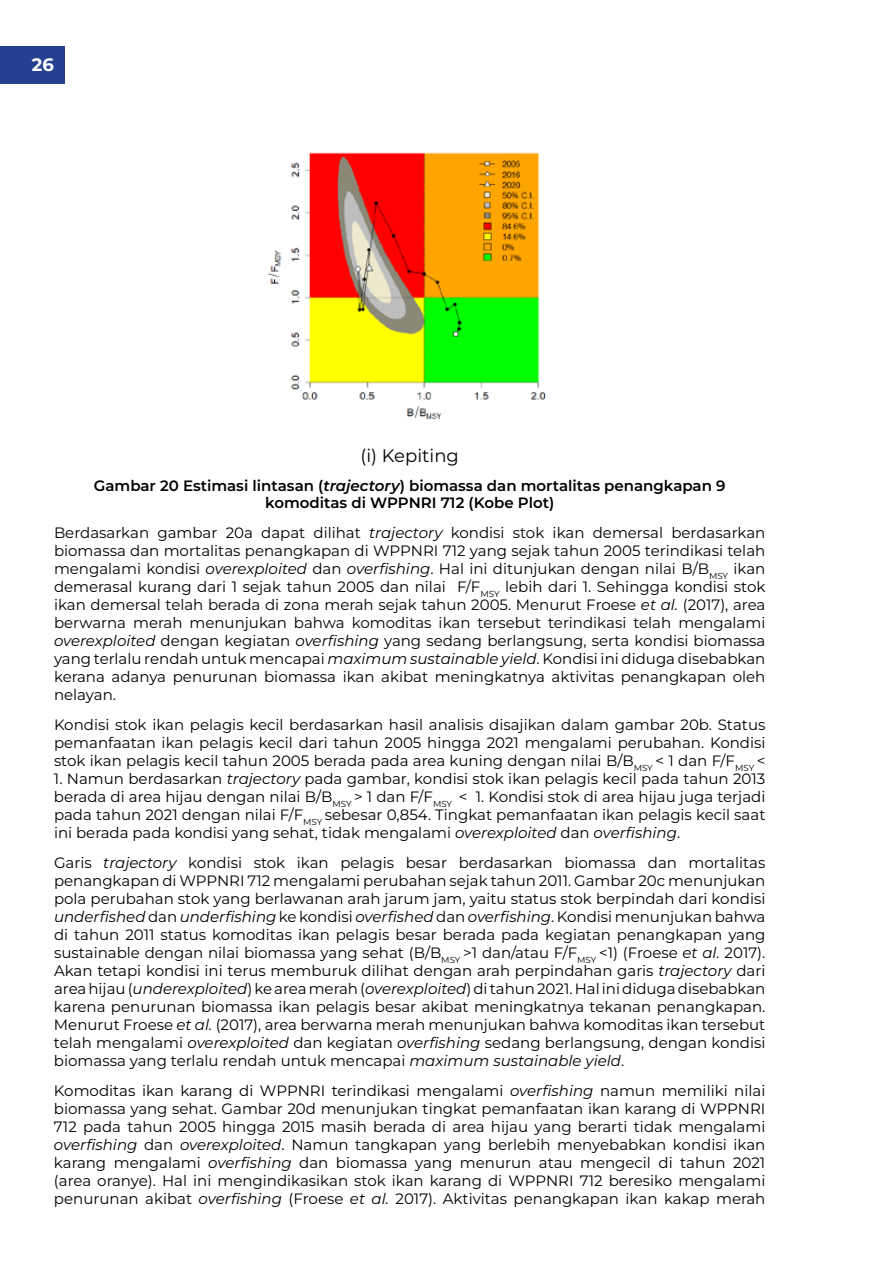
<style>
.page{position:relative;width:893px;height:1263px;background:#fff}
.page>*{position:absolute;margin:0;border:0;box-sizing:border-box;transform-origin:0 0}
.t1{font:18px "Montserrat";color:#000}
.t2{font:700 18px "Montserrat";color:#fff}
.t3{font:15px/18px "Montserrat";color:#000;text-align:justify}
.t4{font:600 15px/17.2px "Montserrat";color:#000;text-align:center}
.s1{font-style:italic}
</style>
<div class="page">
<div style="left:0;top:46px;width:64px;height:38px;background:#25408f"></div>
<img style="left:268px;top:152px;width:278px;height:268px">
<p class="t2" style="left:32px;top:53px;width:24px">26</p>
<p class="t1" style="left:361px;top:443px;width:100px">(i) Kepiting</p>
<p class="t4" style="left:94px;top:477px;width:633px">Gambar 20 Estimasi lintasan (<span class="s1">trajectory</span>) biomassa dan mortalitas penangkapan 9 komoditas di WPPNRI 712 (Kobe Plot)</p>
<p class="t3" style="left:54px;top:524px;width:713px">Berdasarkan gambar 20a dapat dilihat <span class="s1">trajectory</span> kondisi stok ikan demersal berdasarkan biomassa dan mortalitas penangkapan di WPPNRI 712 yang sejak tahun 2005 terindikasi telah mengalami kondisi <span class="s1">overexploited</span> dan <span class="s1">overfishing</span>. Hal ini ditunjukan dengan nilai B/B<sub>MSY</sub> ikan demerasal kurang dari 1 sejak tahun 2005 dan nilai F/F<sub>MSY</sub> lebih dari 1. Sehingga kondisi stok ikan demersal telah berada di zona merah sejak tahun 2005. Menurut Froese <span class="s1">et al.</span> (2017), area berwarna merah menunjukan bahwa komoditas ikan tersebut terindikasi telah mengalami <span class="s1">overexploited</span> dengan kegiatan <span class="s1">overfishing</span> yang sedang berlangsung, serta kondisi biomassa yang terlalu rendah untuk mencapai <span class="s1">maximum sustainable yield</span>. Kondisi ini diduga disebabkan kerana adanya penurunan biomassa ikan akibat meningkatnya aktivitas penangkapan oleh nelayan.</p>
<p class="t3" style="left:54px;top:716px;width:713px">Kondisi stok ikan pelagis kecil berdasarkan hasil analisis disajikan dalam gambar 20b. Status pemanfaatan ikan pelagis kecil dari tahun 2005 hingga 2021 mengalami perubahan. Kondisi stok ikan pelagis kecil tahun 2005 berada pada area kuning dengan nilai B/B<sub>MSY</sub> &lt; 1 dan F/F<sub>MSY</sub> &lt;</p>
<p class="t3" style="left:54px;top:770px;width:713px">1. Namun berdasarkan <span class="s1">trajectory</span> pada gambar, kondisi stok ikan pelagis kecil pada tahun 2013 berada di area hijau dengan nilai B/B<sub>MSY</sub> &gt; 1 dan F/F<sub>MSY</sub> &lt; 1. Kondisi stok di area hijau juga terjadi pada tahun 2021 dengan nilai F/F<sub>MSY</sub> sebesar 0,854. Tingkat pemanfaatan ikan pelagis kecil saat ini berada pada kondisi yang sehat, tidak mengalami <span class="s1">overexploited</span> dan <span class="s1">overfishing</span>.</p>
<p class="t3" style="left:54px;top:854px;width:713px">Garis <span class="s1">trajectory</span> kondisi stok ikan pelagis besar berdasarkan biomassa dan mortalitas penangkapan di WPPNRI 712 mengalami perubahan sejak tahun 2011. Gambar 20c menunjukan pola perubahan stok yang berlawanan arah jarum jam, yaitu status stok berpindah dari kondisi <span class="s1">underfished</span> dan <span class="s1">underfishing</span> ke kondisi <span class="s1">overfished</span> dan <span class="s1">overfishing</span>. Kondisi menunjukan bahwa di tahun 2011 status komoditas ikan pelagis besar berada pada kegiatan penangkapan yang sustainable dengan nilai biomassa yang sehat (B/B<sub>MSY</sub> &gt;1 dan/atau F/F<sub>MSY</sub> &lt;1) (Froese <span class="s1">et al.</span> 2017).<br>Akan tetapi kondisi ini terus memburuk dilihat dengan arah perpindahan garis <span class="s1">trajectory</span> dari area hijau (<span class="s1">underexploited</span>)ke area merah (<span class="s1">overexploited</span>)di tahun 2021. Hal ini diduga disebabkan karena penurunan biomassa ikan pelagis besar akibat meningkatnya tekanan penangkapan.<br>Menurut Froese <span class="s1">et al.</span> (2017), area berwarna merah menunjukan bahwa komoditas ikan tersebut telah mengalami <span class="s1">overexploited</span> dan kegiatan <span class="s1">overfishing</span> sedang berlangsung, dengan kondisi biomassa yang terlalu rendah untuk mencapai <span class="s1">maximum sustainable yield</span>.</p>
<p class="t3" style="left:54px;top:1082px;width:713px">Komoditas ikan karang di WPPNRI terindikasi mengalami <span class="s1">overfishing</span> namun memiliki nilai biomassa yang sehat. Gambar 20d menunjukan tingkat pemanfaatan ikan karang di WPPNRI 712 pada tahun 2005 hingga 2015 masih berada di area hijau yang berarti tidak mengalami <span class="s1">overfishing</span> dan <span class="s1">overexploited</span>. Namun tangkapan yang berlebih menyebabkan kondisi ikan karang mengalami <span class="s1">overfishing</span> dan biomassa yang menurun atau mengecil di tahun 2021 (area oranye). Hal ini mengindikasikan stok ikan karang di WPPNRI 712 beresiko mengalami penurunan akibat <span class="s1">overfishing</span> (Froese <span class="s1">et al.</span> 2017). Aktivitas penangkapan ikan kakap merah</p>
</div>
